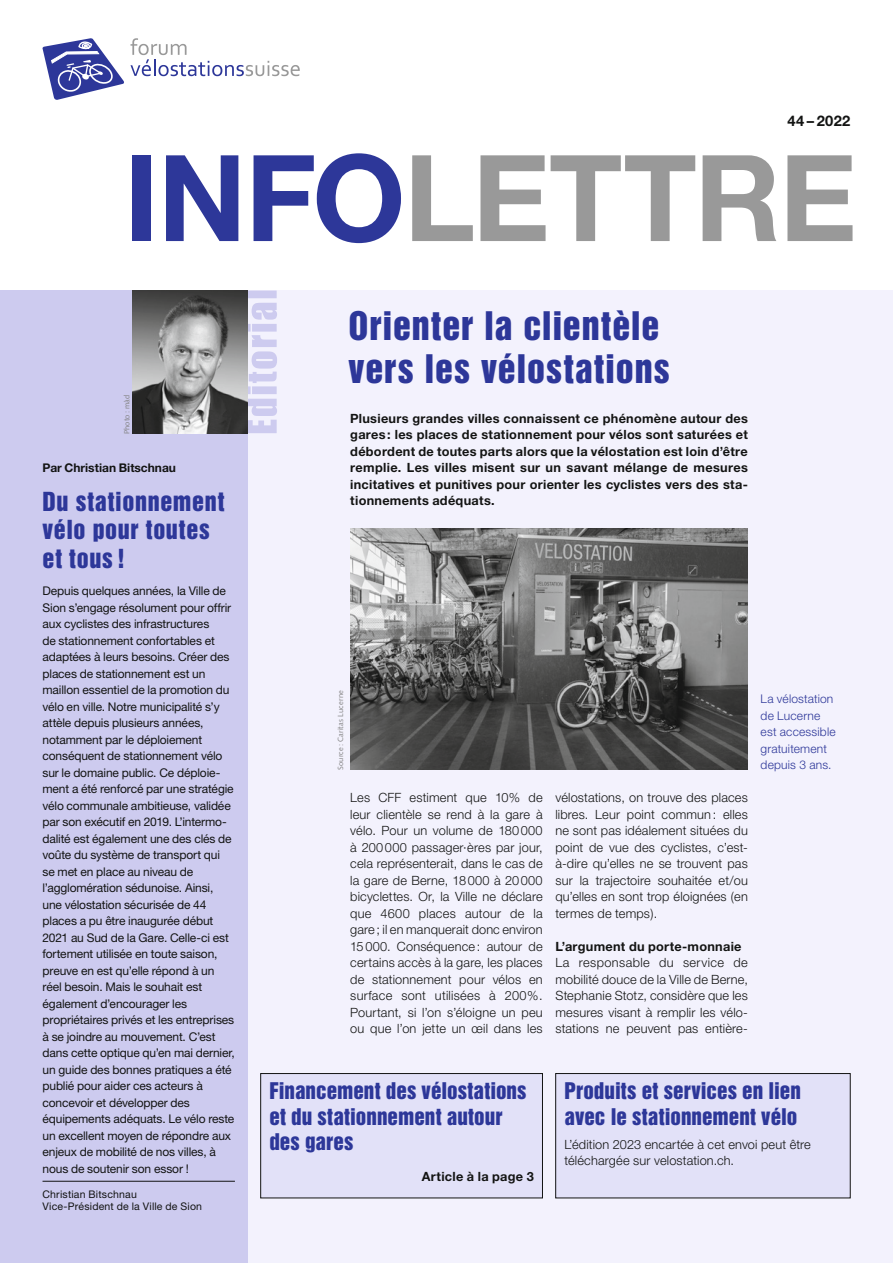
<style>
.page{position:relative;width:893px;height:1263px;background:#fff}
.page>*{position:absolute;margin:0;border:0;box-sizing:border-box;transform-origin:0 0}
.t1{font:700 120px "Helvetica Neue";letter-spacing:-.015em;color:#999}
.t2{font:36px/43.2px "Helvetica Inserat";letter-spacing:.025em;color:#2d3799}
.t3{font:24px/28.8px "Helvetica Inserat";letter-spacing:.03em;color:#2d3799}
.t4{font:21px/25.5px "Helvetica Inserat";letter-spacing:.005em;color:#2d3799}
.t5{font:700 14.7px "Helvetica Neue";letter-spacing:.03em;color:#131413}
.t6{font:300 12.75px/16.5px "Helvetica Neue";letter-spacing:.015em;color:#131413;text-align:justify}
.t7{font:700 12.75px/16.5px "Helvetica Neue";letter-spacing:.02em;color:#131413;text-align:justify}
.t8{font:12px/16.5px "Helvetica Neue";letter-spacing:-.01em;color:#131413}
.t9{font:300 12px/16.5px "Helvetica Neue";letter-spacing:.015em;color:#2d3799}
.t10{font:700 12px "Helvetica Neue";color:#131413}
.t11{font:10.5px/12px "Helvetica Neue";letter-spacing:.02em;color:#131413}
.t12{font:7.5px "Syntax";letter-spacing:.02em;color:#818181}
.s1{color:#2d3799}
</style>
<div class="page">
<div style="left:0;top:291px;width:893px;height:972px;background:#f3f2fd"></div>
<div style="left:0;top:291px;width:248px;height:972px;background:#cdcbef"></div>
<img style="left:350px;top:529px;width:398px;height:240px">
<div style="left:261px;top:1073px;width:281px;height:125px;background:#e2e1f8"></div>
<div style="left:260px;top:1073px;width:283px;height:125px;border:1px solid #131413"></div>
<div style="left:556px;top:1073px;width:294px;height:125px;background:#e2e1f8"></div>
<div style="left:555px;top:1073px;width:295px;height:125px;border:1px solid #131413"></div>
<svg style="left:248px;top:291px;width:29px;height:142px"></svg>
<hr style="left:43px;top:1181px;width:192px;height:1px;background:#131413">
<img style="left:132px;top:291px;width:116px;height:142px">
<svg style="left:131px;top:38px;width:169px;height:38px"></svg>
<svg style="left:43px;top:38px;width:81px;height:62px"></svg>
<p class="t5" style="left:788px;top:111px;width:64px">44 – 2022</p>
<h1 class="t1" style="left:124px;top:124px;width:734px"><span class="s1">INFO</span>LETTRE</h1>
<p class="t12" style="left:122px;top:434px;width:41px;rotate:-90deg">Photo: màd</p>
<p class="t10" style="left:43px;top:460px;width:135px">Par Christian Bitschnau</p>
<h3 class="t3" style="left:43px;top:487px;width:183px">Du stationnement vélo pour toutes et tous !</h3>
<p class="t8" style="left:43px;top:583px;width:194px">Depuis quelques années, la Ville de Sion s’engage résolument pour offrir aux cyclistes des infrastructures<br>de stationnement confortables et adaptées à leurs besoins. Créer des places de stationnement est un maillon essentiel de la promotion du vélo en ville. Notre municipalité s’y attèle depuis plusieurs années, notamment par le déploiement conséquent de stationnement vélo sur le domaine public. Ce déploie&shy;ment a été renforcé par une stratégie vélo communale ambitieuse, validée par son exécutif en 2019. L’intermo&shy;dalité est également une des clés de voûte du système de transport qui se met en place au niveau de l’agglomération sédunoise. Ainsi, une vélostation sécurisée de 44 places a pu être inaugurée début 2021 au Sud de la Gare. Celle-ci est fortement utilisée en toute saison, preuve en est qu’elle répond à un réel besoin. Mais le souhait est également d’encourager les propriétaires privés et les entreprises à se joindre au mouvement. C’est dans cette optique qu’en mai dernier, un guide des bonnes pratiques a été publié pour aider ces acteurs à concevoir et développer des équipements adéquats. Le vélo reste un excellent moyen de répondre aux enjeux de mobilité de nos villes, à nous de soutenir son essor !</p>
<p class="t11" style="left:43px;top:1188px;width:161px">Christian Bitschnau<br>Vice-Président de la Ville de Sion</p>
<h2 class="t2" style="left:348px;top:305px;width:323px">Orienter la clientèle vers les vélostations</h2>
<p class="t7" style="left:350px;top:409px;width:399px">Plusieurs grandes villes connaissent ce phénomène autour des gares: les places de stationnement pour vélos sont saturées et débordent de toutes parts alors que la vélostation est loin d’être remplie. Les villes misent sur un savant mélange de mesures incitatives et punitives pour orienter les cyclistes vers des sta&shy;tionnements adéquats.</p>
<p class="t12" style="left:336px;top:770px;width:81px;rotate:-90deg">Source: Caritas Lucerne</p>
<p class="t6" style="left:350px;top:789px;width:194px">Les CFF estiment que 10% de leur clientèle se rend à la gare à vélo. Pour un volume de 180000 à 200000 passager·ères par jour, cela représenterait, dans le cas de la gare de Berne, 18000 à 20000 bicyclettes. Or, la Ville ne déclare que 4600 places autour de la gare; il en manquerait donc environ 15000. Conséquence: autour de certains accès à la gare, les places de stationnement pour vélos en surface sont utilisées à 200%.<br>Pourtant, si l’on s’éloigne un peu ou que l’on jette un œil dans les</p>
<p class="t6" style="left:555px;top:789px;width:194px">vélostations, on trouve des places libres. Leur point commun: elles ne sont pas idéalement situées du point de vue des cyclistes, c’est&shy;à-dire qu’elles ne se trouvent pas sur la trajectoire souhaitée et/ou qu’elles en sont trop éloignées (en termes de temps).</p>
<p class="t7" style="left:555px;top:937px;width:188px">L’argument du porte-monnaie</p>
<p class="t6" style="left:555px;top:954px;width:194px">La responsable du service de mobilité douce de la Ville de Berne, Stephanie Stotz, considère que les mesures visant à remplir les vélo&shy;stations ne peuvent pas entière-</p>
<p class="t9" style="left:761px;top:690px;width:76px">La vélostation de Lucerne est accessible gratuitement depuis 3 ans.</p>
<h3 class="t4" style="left:269px;top:1078px;width:259px">Financement des vélostations et du stationnement autour des gares</h3>
<p class="t7" style="left:422px;top:1168px;width:113px">Article à la page 3</p>
<h3 class="t4" style="left:564px;top:1078px;width:238px">Produits et services en lien avec le stationnement vélo</h3>
<p class="t6" style="left:564px;top:1135px;width:248px">L’édition 2023 encartée à cet envoi peut être téléchargée sur velostation.ch.</p>
</div>
